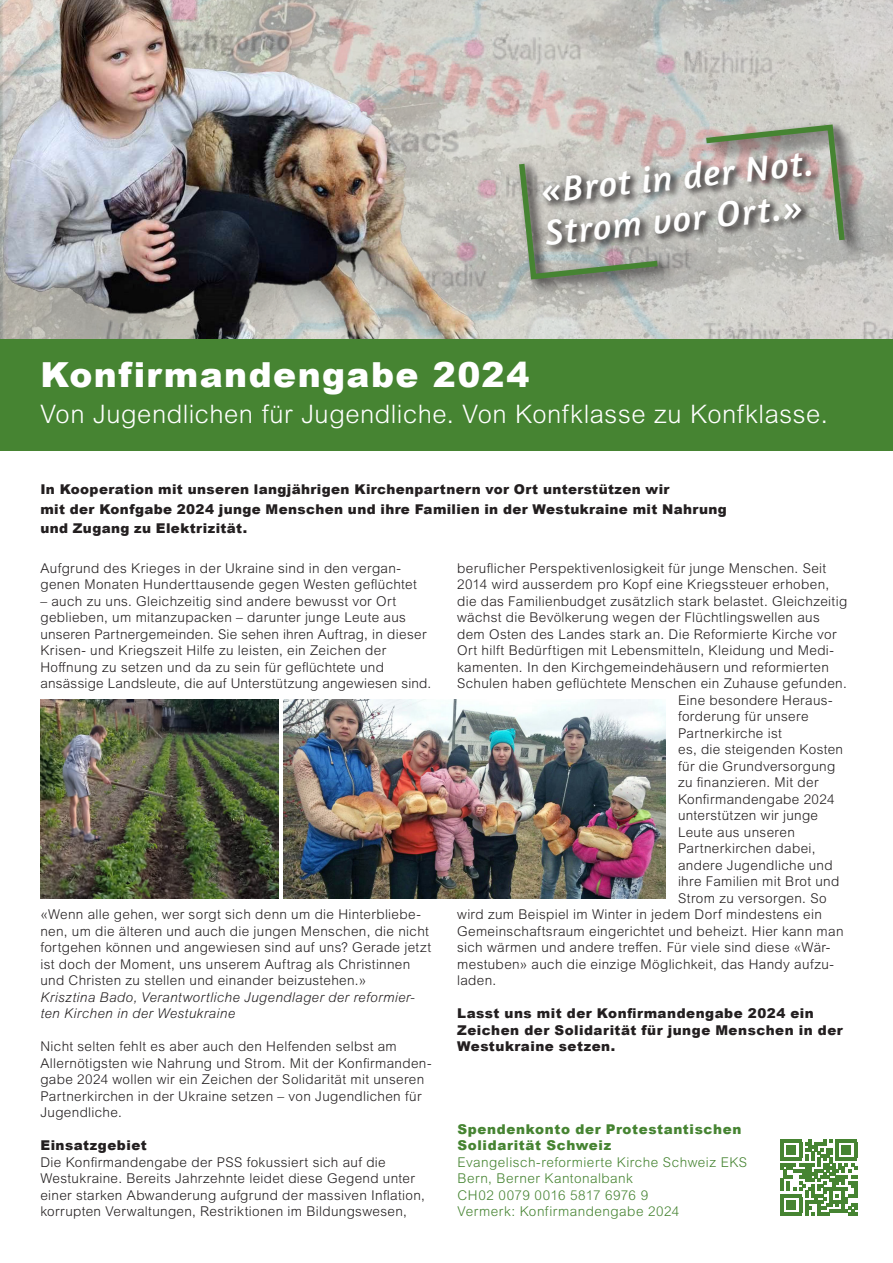
<style>
.page{position:relative;width:893px;height:1263px;background:#fff}
.page>*{position:absolute;margin:0;border:0;box-sizing:border-box;transform-origin:0 0}
.Absatzformat_1{font:italic 36.45px/42.2px "Amaranth";color:#fff}
.Titel{font:900 34.5px "Arial";letter-spacing:.04em;color:#fff}
.t1{font:300 25.5px "Arial MT Pro";letter-spacing:.02em;color:#fff}
.Lauftext{font:300 13.5px/16.5px "Arial MT Pro";letter-spacing:.025em;color:#231f20}
.Lauftext-2{font:900 13.5px/16.5px "Arial";letter-spacing:.03em;color:#231f20}
.Lauftext-3{font:300 13.5px/16.5px "Arial MT Pro";letter-spacing:.035em;color:#468432}
.Lauftext-4{font:italic 300 13.5px/16.5px "Arial MT Pro";letter-spacing:.025em;color:#231f20}
.Lauftext-5{font:900 13.5px/16.5px "Arial";letter-spacing:.045em;color:#468432}
</style>
<div class="page">
<img style="left:678px;top:0;width:215px;height:339px">
<img style="left:0;top:0;width:678px;height:339px">
<div style="left:0;top:339px;width:893px;height:111px;background:#468432"></div>
<div style="left:519px;top:121px;width:338px;height:167px;background:#231f20;opacity:.52"></div>
<div style="left:541px;top:152px;width:280px;height:103px;background:#231f20;opacity:.75"></div>
<div style="left:516px;top:160px;width:159px;height:137px;background:#231f20;opacity:.75"></div>
<svg style="left:516px;top:158px;width:147px;height:125px;background:#9fa299"></svg>
<div style="left:706px;top:125px;width:160px;height:136px;background:#231f20;opacity:.75"></div>
<svg style="left:700px;top:121px;width:148px;height:125px;background:#a3a299"></svg>
<img style="left:284px;top:699px;width:381px;height:200px">
<img style="left:40px;top:699px;width:238px;height:200px">
<svg style="left:781px;top:1139px;width:76px;height:76px"></svg>
<hr style="left:781px;top:1212px;width:21px;height:3px;background:#468432">
<div style="left:787px;top:1200px;width:9px;height:9px;background:#468432"></div>
<p class="Absatzformat_1" style="left:539px;top:170px;width:275px;rotate:-6deg">«Brot in der Not.<br>Strom vor Ort.»</p>
<p class="Titel" style="left:40px;top:350px;width:490px">Konfirmandengabe 2024</p>
<p class="t1" style="left:40px;top:398px;width:789px">Von Jugendlichen für Jugendliche. Von Konfklasse zu Konfklasse.</p>
<p class="Lauftext-2" style="left:40px;top:481px;width:631px">In Kooperation mit unseren langjährigen Kirchenpartnern vor Ort unterstützen wir</p>
<p class="Lauftext-2" style="left:40px;top:500px;width:688px">mit der Konfgabe 2024 junge Menschen und ihre Familien in der Westukraine mit Nahrung</p>
<p class="Lauftext-2" style="left:40px;top:520px;width:208px">und Zugang zu Elektrizität.</p>
<p class="Lauftext" style="left:40px;top:560px;width:362px">Aufgrund des Krieges in der Ukraine sind in den vergan-</p>
<p class="Lauftext" style="left:40px;top:576px;width:378px">genen Monaten Hunderttausende gegen Westen geflüchtet</p>
<p class="Lauftext" style="left:40px;top:593px;width:357px">– auch zu uns. Gleichzeitig sind andere bewusst vor Ort</p>
<p class="Lauftext" style="left:40px;top:609px;width:392px">geblieben, um mitanzupacken – darunter junge Leute aus unseren Partnergemeinden. Sie sehen ihren Auftrag, in dieser Krisen- und Kriegszeit Hilfe zu leisten, ein Zeichen der Hoffnung zu setzen und da zu sein für geflüchtete und ansässige Landsleute, die auf Unterstützung angewiesen sind.</p>
<p class="Lauftext" style="left:40px;top:906px;width:392px">«Wenn alle gehen, wer sorgt sich denn um die Hinterbliebe&shy;nen, um die älteren und auch die jungen Menschen, die nicht fortgehen können und angewiesen sind auf uns? Gerade jetzt ist doch der Moment, uns unserem Auftrag als Christinnen und Christen zu stellen und einander beizustehen.»</p>
<p class="Lauftext-4" style="left:40px;top:989px;width:376px">Krisztina Bado, Verantwortliche Jugendlager der reformier&shy;ten Kirchen in der Westukraine</p>
<p class="Lauftext" style="left:40px;top:1038px;width:393px">Nicht selten fehlt es aber auch den Helfenden selbst am Allernötigsten wie Nahrung und Strom. Mit der Konfirmanden&shy;gabe 2024 wollen wir ein Zeichen der Solidarität mit unseren Partnerkirchen in der Ukraine setzen – von Jugendlichen für Jugendliche.</p>
<p class="Lauftext-2" style="left:40px;top:1137px;width:108px">Einsatzgebiet</p>
<p class="Lauftext" style="left:40px;top:1154px;width:386px">Die Konfirmandengabe der PSS fokussiert sich auf die<br>Westukraine. Bereits Jahrzehnte leidet diese Gegend unter einer starken Abwanderung aufgrund der massiven Inflation,</p>
<p class="Lauftext" style="left:40px;top:1203px;width:368px">korrupten Verwaltungen, Restriktionen im Bildungswesen,</p>
<p class="Lauftext" style="left:457px;top:560px;width:371px">beruflicher Perspektivenlosigkeit für junge Menschen. Seit</p>
<p class="Lauftext" style="left:457px;top:576px;width:374px">2014 wird ausserdem pro Kopf eine Kriegssteuer erhoben,</p>
<p class="Lauftext" style="left:457px;top:593px;width:392px">die das Familienbudget zusätzlich stark belastet. Gleichzeitig</p>
<p class="Lauftext" style="left:457px;top:609px;width:364px">wächst die Bevölkerung wegen der Flüchtlingswellen aus</p>
<p class="Lauftext" style="left:457px;top:626px;width:381px">dem Osten des Landes stark an. Die Reformierte Kirche vor</p>
<p class="Lauftext" style="left:457px;top:642px;width:378px">Ort hilft Bedürftigen mit Lebensmitteln, Kleidung und Medi-</p>
<p class="Lauftext" style="left:457px;top:659px;width:373px">kamenten. In den Kirchgemeindehäusern und reformierten</p>
<p class="Lauftext" style="left:457px;top:675px;width:391px">Schulen haben geflüchtete Menschen ein Zuhause gefunden.</p>
<p class="Lauftext" style="left:678px;top:692px;width:156px">Eine besondere Heraus-</p>
<p class="Lauftext" style="left:678px;top:708px;width:132px">forderung für unsere</p>
<p class="Lauftext" style="left:678px;top:725px;width:105px">Partnerkirche ist</p>
<p class="Lauftext" style="left:678px;top:741px;width:167px">es, die steigenden Kosten</p>
<p class="Lauftext" style="left:678px;top:758px;width:159px">für die Grundversorgung</p>
<p class="Lauftext" style="left:678px;top:774px;width:142px">zu finanzieren. Mit der</p>
<p class="Lauftext" style="left:678px;top:791px;width:158px">Konfirmandengabe 2024</p>
<p class="Lauftext" style="left:678px;top:807px;width:142px">unterstützen wir junge</p>
<p class="Lauftext" style="left:678px;top:824px;width:118px">Leute aus unseren</p>
<p class="Lauftext" style="left:678px;top:840px;width:139px">Partnerkirchen dabei,</p>
<p class="Lauftext" style="left:678px;top:857px;width:156px">andere Jugendliche und</p>
<p class="Lauftext" style="left:678px;top:873px;width:163px">ihre Familien mit Brot und</p>
<p class="Lauftext" style="left:678px;top:890px;width:150px">Strom zu versorgen. So</p>
<p class="Lauftext" style="left:457px;top:906px;width:366px">wird zum Beispiel im Winter in jedem Dorf mindestens ein</p>
<p class="Lauftext" style="left:457px;top:923px;width:388px">Gemeinschaftsraum eingerichtet und beheizt. Hier kann man</p>
<p class="Lauftext" style="left:457px;top:939px;width:375px">sich wärmen und andere treffen. Für viele sind diese «Wär-</p>
<p class="Lauftext" style="left:457px;top:956px;width:378px">mestuben» auch die einzige Möglichkeit, das Handy aufzu-</p>
<p class="Lauftext" style="left:457px;top:972px;width:41px">laden.</p>
<p class="Lauftext-2" style="left:457px;top:1005px;width:387px">Lasst uns mit der Konfirmandengabe 2024 ein<br>Zeichen der Solidarität für junge Menschen in der<br>Westukraine setzen.</p>
<p class="Lauftext-5" style="left:458px;top:1120px;width:285px">Spendenkonto der Protestantischen<br>Solidarität Schweiz</p>
<p class="Lauftext-3" style="left:458px;top:1154px;width:291px">Evangelisch-reformierte Kirche Schweiz EKS<br>Bern, Berner Kantonalbank</p>
<p class="Lauftext-3" style="left:458px;top:1187px;width:192px">CH02 0079 0016 5817 6976 9</p>
<p class="Lauftext-3" style="left:458px;top:1203px;width:223px">Vermerk: Konfirmandengabe 2024</p>
</div>
